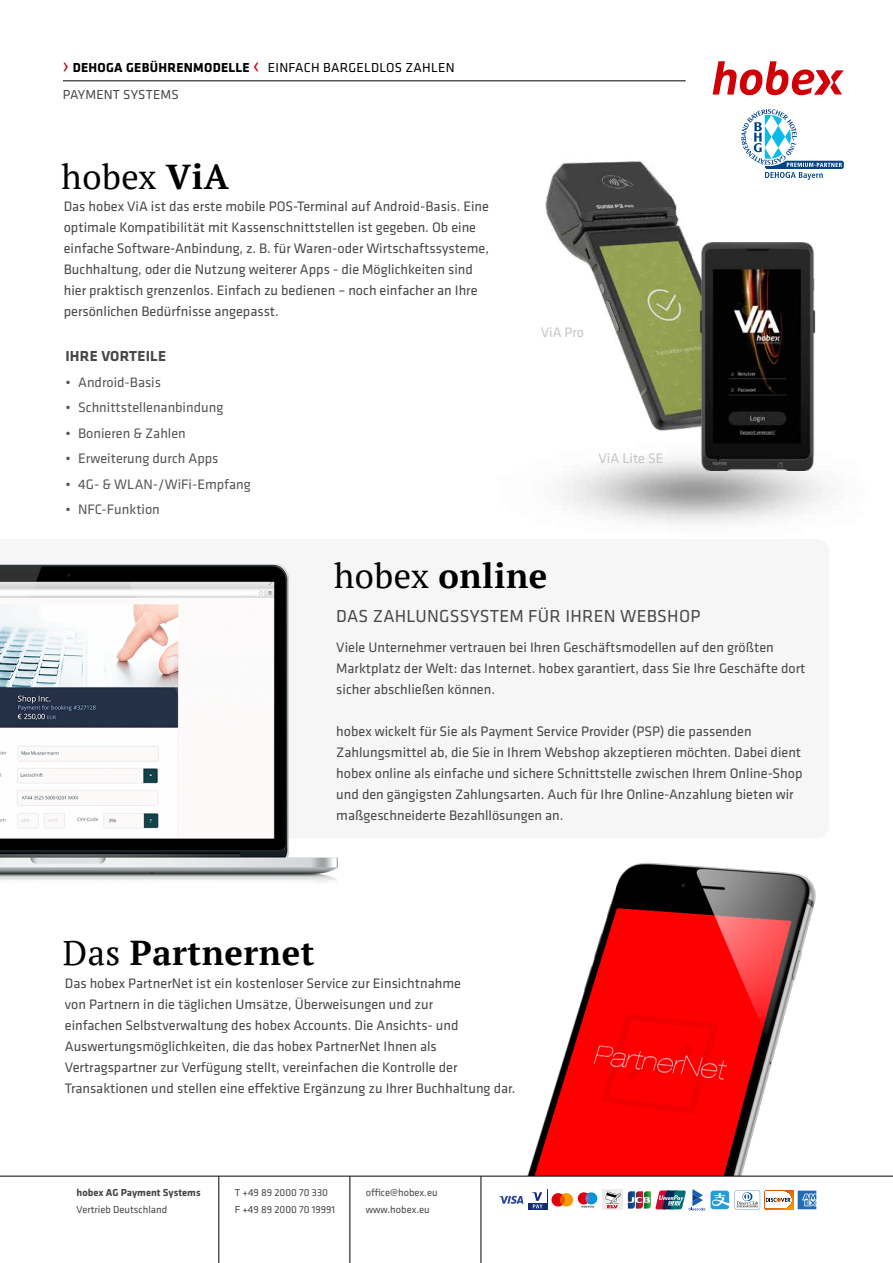
<style>
.page{position:relative;width:893px;height:1263px;background:#fff}
.page>*{position:absolute;margin:0;border:0;box-sizing:border-box;transform-origin:0 0}
.t1{font:700 34.5px "PT Serif";letter-spacing:.015em;color:#000}
.t2{font:34.5px "PT Serif";letter-spacing:.015em;color:#000}
.t3{font:18px "Klavika";letter-spacing:.015em;color:#484847}
.t4{font:700 15px "Klavika";letter-spacing:.015em;color:#484847}
.t5{font:14.25px/21px "Klavika";color:#484847}
.t6{font:14.25px "Klavika";color:#565655}
.t7{font:14.25px "Klavika";color:#c5c6c6}
.t8{font:13.5px/26.5px "Klavika";letter-spacing:.02em;color:#000}
.t9{font:10.5px/16.5px "Klavika";color:#484847}
.t10{font:700 10.5px "Klavika";color:#484847}
.s1{font-family:"Arial";font-size:19.5px;color:#d10007}
.s2{font-weight:700}
.s3{color:#484847}
.s4{font-weight:400}
</style>
<div class="page">
<hr style="left:63px;top:81px;width:623px;height:1px;background:#000">
<svg style="left:713px;top:61px;width:131px;height:29px"></svg>
<img style="left:0;top:564px;width:337px;height:319px">
<img style="left:505px;top:862px;width:327px;height:314px">
<img style="left:545px;top:90px;width:299px;height:434px">
<hr style="left:0;top:1176px;width:893px;height:1px;background:#000">
<hr style="left:350px;top:1176px;width:1px;height:87px;background:#000">
<hr style="left:481px;top:1176px;width:1px;height:87px;background:#000">
<hr style="left:219px;top:1176px;width:1px;height:87px;background:#000">
<svg style="left:551px;top:1192px;width:47px;height:15px"></svg>
<svg style="left:735px;top:1190px;width:81px;height:19px"></svg>
<svg style="left:499px;top:1196px;width:24px;height:8px"></svg>
<div style="left:528px;top:1189px;width:19px;height:21px;background:#152d75"></div>
<div style="left:528px;top:1190px;width:19px;height:13px;background:#fff"></div>
<svg style="left:532px;top:1192px;width:11px;height:16px"></svg>
<div style="left:602px;top:1189px;width:21px;height:21px;background:#ececec"></div>
<svg style="left:605px;top:1189px;width:124px;height:21px"></svg>
<div style="left:765px;top:161px;width:79px;height:8px;background:#004188;border-radius:2px"></div>
<svg style="left:741px;top:109px;width:101px;height:71px"></svg>
<img style="left:700px;top:242px;width:116px;height:229px">
<p class="t8" style="left:63px;top:54px;width:393px"><span class="s1">›</span> <span class="s2">DEHOGA GEBÜHRENMODELLE</span> <span class="s1">‹</span> EINFACH BARGELDLOS ZAHLEN<br><span class="s3">PAYMENT SYSTEMS</span></p>
<h1 class="t2" style="left:62px;top:154px;width:169px">hobex <span class="s2">ViA</span></h1>
<p class="t5" style="left:64px;top:195px;width:427px">Das hobex ViA ist das erste mobile POS-Terminal auf Android-Basis. Eine optimale Kompatibilität mit Kassenschnittstellen ist gegeben. Ob eine einfache Software-Anbindung, z. B. für Waren-oder Wirtschaftssysteme, Buchhaltung, oder die Nutzung weiterer Apps - die Möglichkeiten sind hier praktisch grenzenlos. Einfach zu bedienen – noch einfacher an Ihre persönlichen Bedürfnisse angepasst.</p>
<p class="t4" style="left:65px;top:346px;width:102px">IHRE VORTEILE</p>
<p class="t6" style="left:65px;top:373px;width:97px">• Android-Basis</p>
<p class="t6" style="left:65px;top:398px;width:159px">• Schnittstellenanbindung</p>
<p class="t6" style="left:65px;top:424px;width:122px">• Bonieren &amp; Zahlen</p>
<p class="t6" style="left:65px;top:449px;width:155px">• Erweiterung durch Apps</p>
<p class="t6" style="left:65px;top:475px;width:187px">• 4G- &amp; WLAN-/WiFi-Empfang</p>
<p class="t6" style="left:65px;top:500px;width:96px">• NFC-Funktion</p>
<p class="t7" style="left:541px;top:323px;width:45px">ViA Pro</p>
<p class="t7" style="left:599px;top:449px;width:67px">ViA Lite SE</p>
<h1 class="t1" style="left:334px;top:553px;width:215px"><span class="s4">hobex</span> online</h1>
<p class="t3" style="left:336px;top:605px;width:366px">DAS ZAHLUNGSSYSTEM FÜR IHREN WEBSHOP</p>
<p class="t5" style="left:336px;top:636px;width:471px">Viele Unternehmer vertrauen bei Ihren Geschäftsmodellen auf den größten<br>Marktplatz der Welt: das Internet. hobex garantiert, dass Sie Ihre Geschäfte dort sicher abschließen können.</p>
<p class="t5" style="left:336px;top:720px;width:468px">hobex wickelt für Sie als Payment Service Provider (PSP) die passenden Zahlungsmittel ab, die Sie in Ihrem Webshop akzeptieren möchten. Dabei dient hobex online als einfache und sichere Schnittstelle zwischen Ihrem Online-Shop und den gängigsten Zahlungsarten. Auch für Ihre Online-Anzahlung bieten wir maßgeschneiderte Bezahllösungen an.</p>
<h1 class="t1" style="left:63px;top:930px;width:253px"><span class="s4">Das</span> Partnernet</h1>
<p class="t5" style="left:65px;top:972px;width:452px">Das hobex PartnerNet ist ein kostenloser Service zur Einsichtnahme<br>von Partnern in die täglichen Umsätze, Überweisungen und zur<br>einfachen Selbstverwaltung des hobex Accounts. Die Ansichts- und Auswertungsmöglichkeiten, die das hobex PartnerNet Ihnen als Vertragspartner zur Verfügung stellt, vereinfachen die Kontrolle der Transaktionen und stellen eine effektive Ergänzung zu Ihrer Buchhaltung dar.</p>
<p class="t10" style="left:77px;top:1185px;width:126px">hobex AG Payment Systems</p>
<p class="t9" style="left:77px;top:1200px;width:92px">Vertrieb Deutschland</p>
<p class="t9" style="left:235px;top:1184px;width:102px">T +49 89 2000 70 330<br>F +49 89 2000 70 19991</p>
<p class="t9" style="left:366px;top:1184px;width:73px">office@hobex.eu www.hobex.eu</p>
</div>
